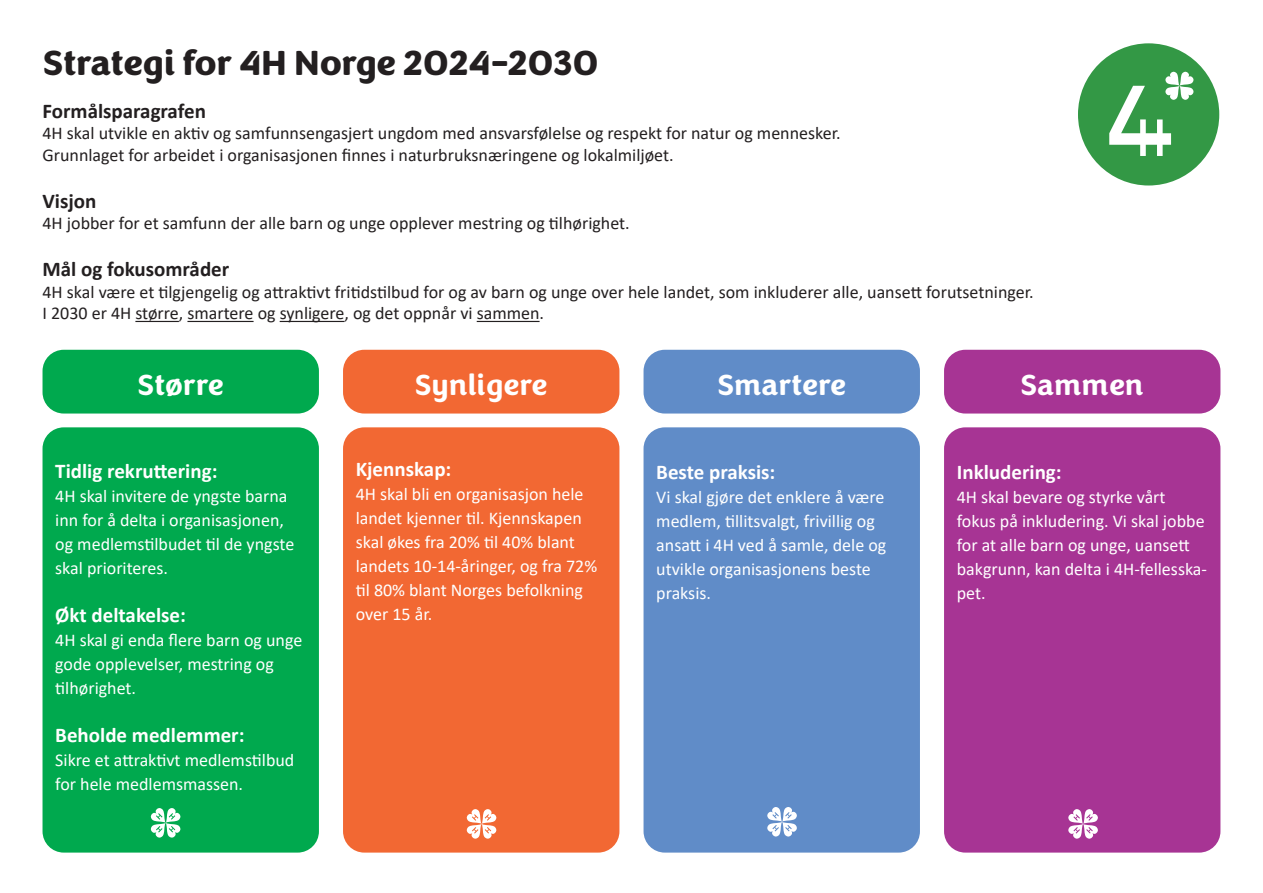
<style>
.page{position:relative;width:1263px;height:893px;background:#fff}
.page>*{position:absolute;margin:0;border:0;box-sizing:border-box;transform-origin:0 0}
.t1{font:800 36px "Congenial";color:#231f20}
.t2{font:700 30px "Congenial";color:#fff}
.t3{font:700 21px "Calibri";color:#fff}
.t4{font:700 21px "Calibri";color:#231f20}
.t5{font:18px/24px "Calibri";color:#fff}
.t6{font:18px/21.6px "Calibri";color:#231f20}
</style>
<div class="page">
<hr style="left:135px;top:321px;width:44px;height:1px;background:#231f20">
<hr style="left:187px;top:321px;width:67px;height:1px;background:#231f20">
<hr style="left:280px;top:321px;width:65px;height:1px;background:#231f20">
<hr style="left:477px;top:321px;width:63px;height:1px;background:#231f20">
<div style="left:43px;top:427px;width:276px;height:426px;background:#00a94e;border-radius:21px"></div>
<div style="left:343px;top:427px;width:276px;height:426px;background:#f26833;border-radius:21px"></div>
<div style="left:643px;top:427px;width:277px;height:426px;background:#608cc8;border-radius:21px"></div>
<div style="left:944px;top:427px;width:276px;height:426px;background:#a73494;border-radius:21px"></div>
<div style="left:43px;top:350px;width:276px;height:64px;background:#00a94e;border-radius:21px"></div>
<div style="left:343px;top:350px;width:276px;height:64px;background:#f26833;border-radius:21px"></div>
<div style="left:643px;top:350px;width:277px;height:64px;background:#608cc8;border-radius:21px"></div>
<div style="left:944px;top:350px;width:276px;height:64px;background:#a73494;border-radius:21px"></div>
<div style="left:1078px;top:43px;width:141px;height:142px;background:#339845;border-radius:50%"></div>
<svg style="left:1109px;top:71px;width:85px;height:85px"></svg>
<svg style="left:466px;top:809px;width:31px;height:30px"></svg>
<svg style="left:150px;top:808px;width:31px;height:30px"></svg>
<svg style="left:767px;top:807px;width:30px;height:30px"></svg>
<svg style="left:1068px;top:809px;width:30px;height:30px"></svg>
<h1 class="t1" style="left:43px;top:40px;width:557px">Strategi for 4H Norge 2024–2030</h1>
<p class="t4" style="left:43px;top:96px;width:165px">Formålsparagrafen</p>
<p class="t6" style="left:43px;top:122px;width:800px">4H skal utvikle en aktiv og samfunnsengasjert ungdom med ansvarsfølelse og respekt for natur og mennesker.<br>Grunnlaget for arbeidet i organisasjonen finnes i naturbruksnæringene og lokalmiljøet.</p>
<p class="t4" style="left:43px;top:186px;width:55px">Visjon</p>
<p class="t6" style="left:43px;top:212px;width:589px">4H jobber for et samfunn der alle barn og unge opplever mestring og tilhørighet.</p>
<p class="t4" style="left:43px;top:254px;width:188px">Mål og fokusområder</p>
<p class="t6" style="left:43px;top:281px;width:993px">4H skal være et tilgjengelig og attraktivt fritidstilbud for og av barn og unge over hele landet, som inkluderer alle, uansett forutsetninger.<br>I 2030 er 4H større, smartere og synligere, og det oppnår vi sammen.</p>
<h2 class="t2" style="left:137px;top:366px;width:88px">Større</h2>
<h2 class="t2" style="left:415px;top:366px;width:134px">Synligere</h2>
<h2 class="t2" style="left:717px;top:366px;width:131px">Smartere</h2>
<h2 class="t2" style="left:1020px;top:366px;width:125px">Sammen</h2>
<p class="t3" style="left:55px;top:456px;width:164px">Tidlig rekruttering:</p>
<p class="t5" style="left:55px;top:483px;width:241px">4H skal invitere de yngste barna inn for å delta i organisasjonen, og medlemstilbudet til de yngste skal prioriteres.</p>
<p class="t3" style="left:55px;top:600px;width:132px">Økt deltakelse:</p>
<p class="t5" style="left:55px;top:627px;width:249px">4H skal gi enda flere barn og unge gode opplevelser, mestring og tilhørighet.</p>
<p class="t3" style="left:55px;top:720px;width:191px">Beholde medlemmer:</p>
<p class="t5" style="left:55px;top:747px;width:241px">Sikre et attraktivt medlemstilbud for hele medlemsmassen.</p>
<p class="t3" style="left:356px;top:454px;width:97px">Kjennskap:</p>
<p class="t5" style="left:356px;top:482px;width:243px">4H skal bli en organisasjon hele landet kjenner til. Kjennskapen skal økes fra 20% til 40% blant landets 10-14-åringer, og fra 72% til 80% blant Norges befolkning over 15 år.</p>
<p class="t3" style="left:656px;top:457px;width:121px">Beste praksis:</p>
<p class="t5" style="left:656px;top:484px;width:232px">Vi skal gjøre det enklere å være medlem, tillitsvalgt, frivillig og ansatt i 4H ved å samle, dele og utvikle organisasjonens beste praksis.</p>
<p class="t3" style="left:957px;top:457px;width:106px">Inkludering:</p>
<p class="t5" style="left:957px;top:484px;width:252px">4H skal bevare og styrke vårt fokus på inkludering. Vi skal jobbe for at alle barn og unge, uansett bakgrunn, kan delta i 4H-fellesska&shy;pet.</p>
</div>
